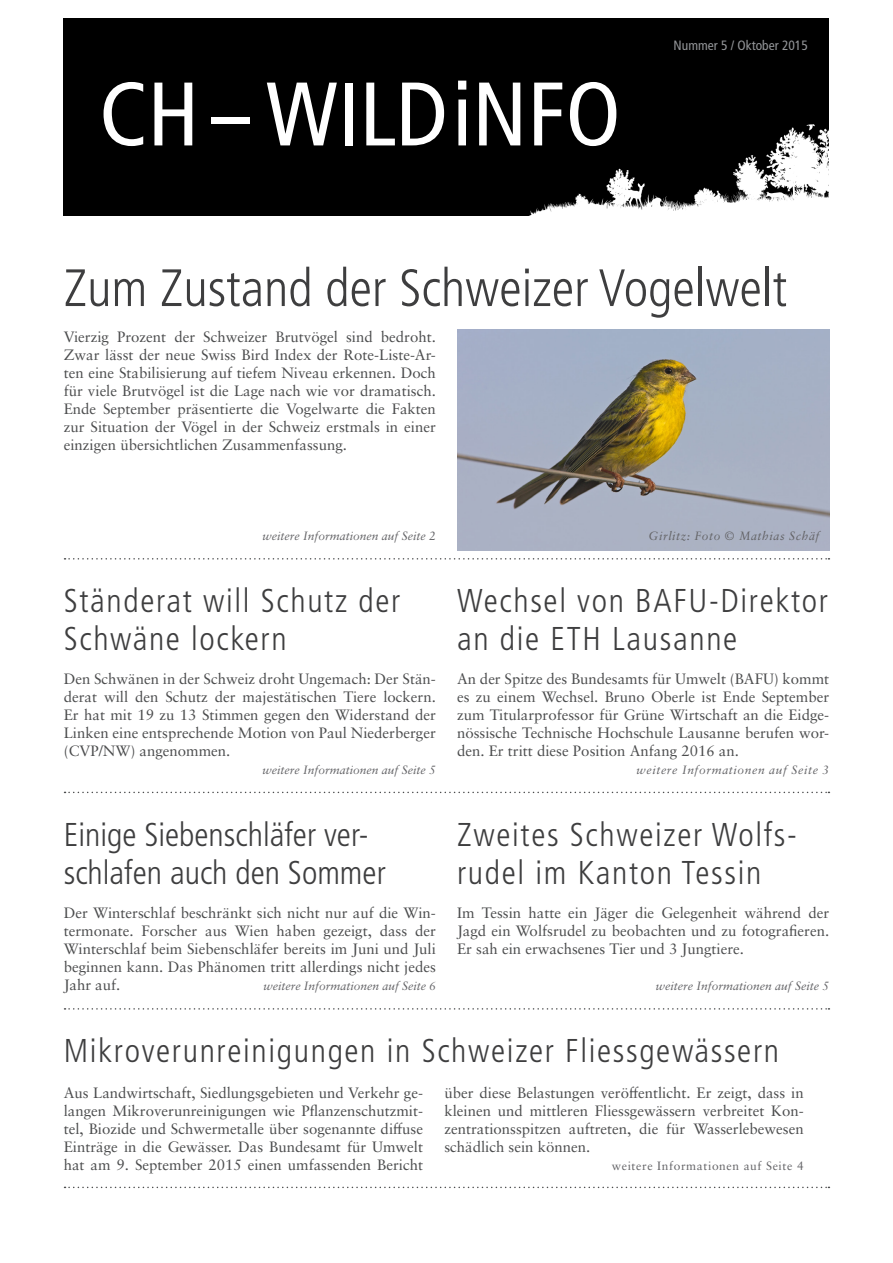
<style>
.page{position:relative;width:893px;height:1263px;background:#fff}
.page>*{position:absolute;margin:0;border:0;box-sizing:border-box;transform-origin:0 0}
.t1{font:condensed 90px "Frutiger LT Std";color:#fff}
.Seitentitel{font:300 condensed 52.5px "Frutiger LT Pro";color:#3e3e3f}
.Thementitel{font:300 condensed 33px/37.5px "Frutiger LT Pro";letter-spacing:.05em;color:#3e3e3f}
.Thementitel-2{font:300 condensed 33px/37.5px "Frutiger LT Pro";color:#3e3e3f}
.t2{font:15px/18px "Sabon LT Pro";color:#4b4c4d;text-align:justify}
.t3{font:condensed 13.5px "Frutiger LT Std";color:#939598}
.weitere_Infos___Auth{font:italic 12px "Sabon LT Pro";color:#636366}
.weitere_Infos___Auth-2{font:italic 12px "Sabon LT Pro";letter-spacing:.05em;color:#636366}
.weitere_Infos___Auth-3{font:12px "Sabon LT Pro";letter-spacing:.05em;color:#636366}
</style>
<div class="page">
<div style="left:64px;top:18px;width:765px;height:198px;background:#000"></div>
<svg style="left:65px;top:558px;width:764px;height:2px"></svg>
<svg style="left:65px;top:792px;width:764px;height:1px"></svg>
<svg style="left:65px;top:1008px;width:764px;height:2px"></svg>
<svg style="left:65px;top:1187px;width:764px;height:1px"></svg>
<img style="left:457px;top:330px;width:372px;height:221px">
<h1 class="t1" style="left:99px;top:62px;width:523px">CH-WILDiNFO</h1>
<p class="t3" style="left:674px;top:37px;width:136px">Nummer 5 / Oktober 2015</p>
<p class="Seitentitel" style="left:64px;top:258px;width:725px">Zum Zustand der Schweizer Vogelwelt</p>
<p class="t2" style="left:64px;top:327px;width:374px">Vierzig Prozent der Schweizer Brutvögel sind bedroht.<br>Zwar lässt der neue Swiss Bird Index der Rote-Liste-Ar&shy;ten eine Stabilisierung auf tiefem Niveau erkennen. Doch für viele Brutvögel ist die Lage nach wie vor dramatisch.<br>Ende September präsentierte die Vogelwarte die Fakten zur Situation der Vögel in der Schweiz erstmals in einer einzigen übersichtlichen Zusammenfassung.</p>
<p class="weitere_Infos___Auth" style="left:262px;top:528px;width:175px">weitere Informationen auf Seite 2</p>
<p class="Thementitel" style="left:64px;top:582px;width:338px">Ständerat will Schutz der<br>Schwäne lockern</p>
<p class="t2" style="left:64px;top:669px;width:374px">Den Schwänen in der Schweiz droht Ungemach: Der Stän&shy;derat will den Schutz der majestätischen Tiere lockern.<br>Er hat mit 19 zu 13 Stimmen gegen den Widerstand der Linken eine entsprechende Motion von Paul Niederberger (CVP/NW) angenommen.</p>
<p class="weitere_Infos___Auth" style="left:262px;top:762px;width:175px">weitere Informationen auf Seite 5</p>
<p class="Thementitel-2" style="left:64px;top:816px;width:324px">Einige Siebenschläfer ver&shy;schlafen auch den Sommer</p>
<p class="t2" style="left:64px;top:903px;width:374px">Der Winterschlaf beschränkt sich nicht nur auf die Win&shy;termonate. Forscher aus Wien haben gezeigt, dass der Winterschlaf beim Siebenschläfer bereits im Juni und Juli beginnen kann. Das Phänomen tritt allerdings nicht jedes Jahr auf.</p>
<p class="weitere_Infos___Auth" style="left:263px;top:978px;width:174px">weitere Informationen auf Seite 6</p>
<p class="weitere_Infos___Auth-2" style="left:648px;top:528px;width:173px">Girlitz: Foto © Mathias Schäf</p>
<p class="Thementitel" style="left:457px;top:582px;width:372px">Wechsel von BAFU-Direktor an die ETH Lausanne</p>
<p class="t2" style="left:457px;top:669px;width:374px">An der Spitze des Bundesamts für Umwelt (BAFU) kommt es zu einem Wechsel. Bruno Oberle ist Ende September zum Titularprofessor für Grüne Wirtschaft an die Eidge&shy;nössische Technische Hochschule Lausanne berufen wor&shy;den. Er tritt diese Position Anfang 2016 an.</p>
<p class="weitere_Infos___Auth-2" style="left:637px;top:762px;width:194px">weitere Informationen auf Seite 3</p>
<p class="Thementitel" style="left:457px;top:816px;width:338px">Zweites Schweizer Wolfs&shy;rudel im Kanton Tessin</p>
<p class="t2" style="left:457px;top:903px;width:374px">Im Tessin hatte ein Jäger die Gelegenheit während der Jagd ein Wolfsrudel zu beobachten und zu fotografieren.<br>Er sah ein erwachsenes Tier und 3 Jungtiere.</p>
<p class="weitere_Infos___Auth" style="left:656px;top:978px;width:175px">weitere Informationen auf Seite 5</p>
<p class="Thementitel" style="left:64px;top:1032px;width:717px">Mikroverunreinigungen in Schweizer Fliessgewässern</p>
<p class="t2" style="left:64px;top:1083px;width:361px">Aus Landwirtschaft, Siedlungsgebieten und Verkehr ge&shy;langen Mikroverunreinigungen wie Pflanzenschutzmit&shy;tel, Biozide und Schwermetalle über sogenannte diffuse Einträge in die Gewässer. Das Bundesamt für Umwelt hat am 9. September 2015 einen umfassenden Bericht</p>
<p class="t2" style="left:444px;top:1083px;width:361px">über diese Belastungen veröffentlicht. Er zeigt, dass in kleinen und mittleren Fliessgewässern verbreitet Kon&shy;zentrationsspitzen auftreten, die für Wasserlebewesen schädlich sein können.</p>
<p class="weitere_Infos___Auth-3" style="left:612px;top:1158px;width:193px">weitere Informationen auf Seite 4</p>
</div>
